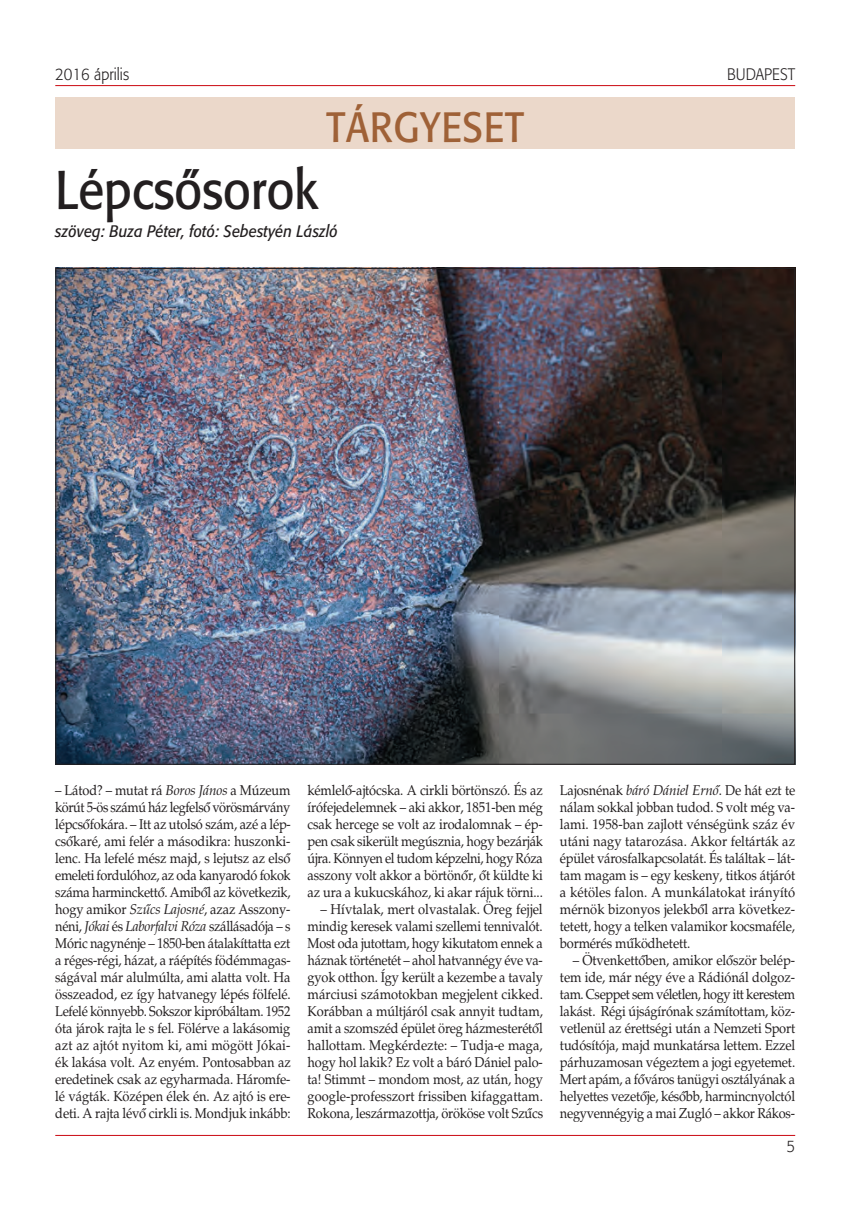
<style>
.page{position:relative;width:859px;height:1212px;background:#fff}
.page>*{position:absolute;margin:0;border:0;box-sizing:border-box;transform-origin:0 0}
._0_FOCIM_1{font:54px "Formata Reg HU";letter-spacing:-.01em;color:#231f20;scale:.9 1}
.FEJLÉC{font:42px "Formata Reg HU";letter-spacing:.02em;color:#9f6137;scale:.9 1}
._0_AUTHOR{font:16.5px "Formata Reg Italic HU";letter-spacing:.005em;color:#231f20;scale:.9 1}
.t1{font:16.5px "Formata Lite HU";color:#231f20;scale:.9 1}
._1_KENYÉR_eleje{font:14.25px/17px "Palatino HU Regular";letter-spacing:-.01em;color:#231f20;text-align:justify;scale:.9 1}
._1_KENYÉR{font:14.25px/17px "Palatino HU Regular";letter-spacing:-.015em;color:#231f20;text-align:justify;scale:.9 1}
._1_KENYÉR-2{font:14.25px/17px "Palatino HU Regular";letter-spacing:-.015em;color:#231f20;text-align:justify;scale:.91 1}
.s1{font-family:"Palatino HU Italic"}
</style>
<div class="page">
<hr style="left:55px;top:85px;width:740px;height:1px;background:#cd151d">
<hr style="left:55px;top:1135px;width:740px;height:1px;background:#cd151d">
<div style="left:55px;top:98px;width:740px;height:51px;background:#ebd8ca"></div>
<img style="left:57px;top:270px;width:736px;height:493px">
<p class="t1" style="left:55px;top:65px;width:84px">2016 április</p>
<p class="t1" style="left:727px;top:65px;width:77px">BUDAPEST</p>
<p class="FEJLÉC" style="left:326px;top:101px;width:221px">TÁRGYESET</p>
<p class="_0_FOCIM_1" style="left:55px;top:157px;width:294px">Lépcsősorok</p>
<p class="_0_AUTHOR" style="left:55px;top:222px;width:316px">szöveg: Buza Péter, fotó: Sebestyén László</p>
<p class="_1_KENYÉR_eleje" style="left:55px;top:782px;width:263px">– Látod? – mutat rá <span class="s1">Boros János</span> a Múzeum körút 5-ös számú ház legfelső vörösmárvány lépcsőfokára. – Itt az utolsó szám, azé a lép&shy;csőkaré, ami felér a másodikra: huszonki&shy;lenc. Ha lefelé mész majd, s lejutsz az első emeleti fordulóhoz, az oda kanyarodó fokok száma harminckettő. Amiből az következik, hogy amikor <span class="s1">Szűcs Lajosné</span>, azaz Asszony&shy;néni, <span class="s1">Jókai</span> és <span class="s1">Laborfalvi Róza</span> szállásadója – s Móric nagynénje – 1850-ben átalakíttatta ezt a réges-régi, házat, a ráépítés födémmagas&shy;ságával már alulmúlta, ami alatta volt. Ha összeadod, ez így hatvanegy lépés fölfelé.<br>Lefelé könnyebb. Sokszor kipróbáltam. 1952 óta járok rajta le s fel. Fölérve a lakásomig azt az ajtót nyitom ki, ami mögött Jókai&shy;ék lakása volt. Az enyém. Pontosabban az eredetinek csak az egyharmada. Háromfe&shy;lé vágták. Középen élek én. Az ajtó is ere&shy;deti. A rajta lévő cirkli is. Mondjuk inkább:</p>
<p class="_1_KENYÉR_eleje" style="left:308px;top:782px;width:263px">kémlelő-ajtócska. A cirkli börtönszó. És az írófejedelemnek – aki akkor, 1851-ben még csak hercege se volt az irodalomnak – ép&shy;pen csak sikerült megúsznia, hogy bezárják újra. Könnyen el tudom képzelni, hogy Róza asszony volt akkor a börtönőr, őt küldte ki az ura a kukucskához, ki akar rájuk törni...</p>
<p class="_1_KENYÉR-2" style="left:308px;top:901px;width:260px;text-indent:13px">– Hívtalak, mert olvastalak. Öreg fejjel mindig keresek valami szellemi tennivalót.<br>Most oda jutottam, hogy kikutatom ennek a háznak történetét – ahol hatvannégy éve va&shy;gyok otthon. Így került a kezembe a tavaly márciusi számotokban megjelent cikked.<br>Korábban a múltjáról csak annyit tudtam, amit a szomszéd épület öreg házmesterétől hallottam. Megkérdezte: – Tudja-e maga, hogy hol lakik? Ez volt a báró Dániel palo&shy;ta! Stimmt – mondom most, az után, hogy google-professzort frissiben kifaggattam.<br>Rokona, leszármazottja, örököse volt Szűcs</p>
<p class="_1_KENYÉR" style="left:560px;top:782px;width:263px">Lajosnénak <span class="s1">báró Dániel Ernő</span>. De hát ezt te nálam sokkal jobban tudod. S volt még va&shy;lami. 1958-ban zajlott vénségünk száz év utáni nagy tatarozása. Akkor feltárták az épület városfalkapcsolatát. És találtak – lát&shy;tam magam is – egy keskeny, titkos átjárót a kétöles falon. A munkálatokat irányító mérnök bizonyos jelekből arra következ&shy;tetett, hogy a telken valamikor kocsmaféle, bormérés működhetett.</p>
<p class="_1_KENYÉR" style="left:560px;top:952px;width:263px;text-indent:13px">– Ötvenkettőben, amikor először belép&shy;tem ide, már négy éve a Rádiónál dolgoz&shy;tam. Cseppet sem véletlen, hogy itt kerestem lakást. Régi újságírónak számítottam, köz&shy;vetlenül az érettségi után a Nemzeti Sport tudósítója, majd munkatársa lettem. Ezzel párhuzamosan végeztem a jogi egyetemet.<br>Mert apám, a főváros tanügyi osztályának a helyettes vezetője, később, harmincnyolctól negyvennégyig a mai Zugló – akkor Rákos-</p>
<p class="t1" style="left:786px;top:1137px;width:11px">5</p>
</div>
